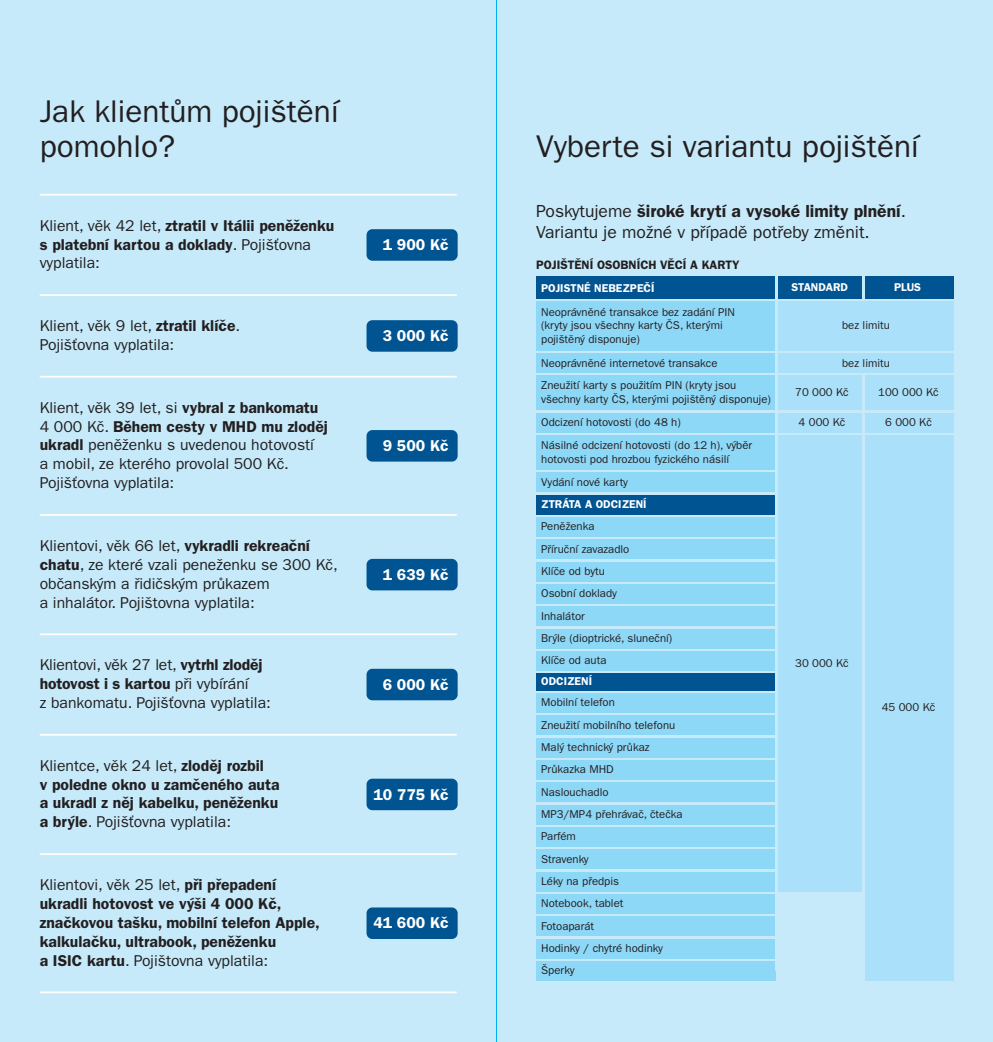
<style>
.page{position:relative;width:993px;height:1042px;background:#fff}
.page>*{position:absolute;margin:0;border:0;box-sizing:border-box;transform-origin:0 0}
.t1{font:31.5px/35px "ITC Franklin Gothic Std";color:#231f20}
.t2{font:17.5px/21px "ITC Franklin Gothic Std";color:#231f20}
.t3{font:15.75px/18.9px "ITC Franklin Gothic Std";color:#231f20}
.t4{font:600 15.75px/18.9px "ITC Franklin Gothic Std";color:#231f20}
.t5{font:600 15.75px "ITC Franklin Gothic Std";color:#fff}
.t6{font:600 12.25px "ITC Franklin Gothic Std";color:#231f20}
.t7{font:11.38px/22.4px "ITC Franklin Gothic Std";color:#231f20}
.t8{font:600 11.38px "ITC Franklin Gothic Std";color:#fff}
.s1{font-weight:400}
.s2{font-weight:600}
</style>
<div class="page">
<div style="left:0;top:0;width:992px;height:1042px;background:#c6eafa"></div>
<hr style="left:496px;top:0;width:1px;height:1042px;background:#00aeef">
<div style="left:777px;top:435px;width:175px;height:456px;background:#aae0f9"></div>
<div style="left:864px;top:467px;width:88px;height:514px;background:#aae0f9"></div>
<div style="left:536px;top:276px;width:416px;height:23px;background:#005492"></div>
<div style="left:536px;top:376px;width:416px;height:34px;background:#aae0f9"></div>
<div style="left:536px;top:376px;width:239px;height:34px;background:#8dd7f7"></div>
<div style="left:536px;top:435px;width:239px;height:35px;background:#8dd7f7"></div>
<div style="left:536px;top:472px;width:239px;height:20px;background:#8dd7f7"></div>
<div style="left:536px;top:495px;width:239px;height:19px;background:#005492"></div>
<div style="left:536px;top:517px;width:239px;height:20px;background:#8dd7f7"></div>
<div style="left:536px;top:673px;width:239px;height:18px;background:#005492"></div>
<div style="left:536px;top:693px;width:239px;height:20px;background:#8dd7f7"></div>
<div style="left:536px;top:539px;width:239px;height:20px;background:#8dd7f7"></div>
<div style="left:536px;top:562px;width:239px;height:19px;background:#8dd7f7"></div>
<div style="left:536px;top:584px;width:239px;height:20px;background:#8dd7f7"></div>
<div style="left:536px;top:606px;width:239px;height:20px;background:#8dd7f7"></div>
<div style="left:536px;top:629px;width:239px;height:19px;background:#8dd7f7"></div>
<div style="left:536px;top:651px;width:239px;height:20px;background:#8dd7f7"></div>
<div style="left:536px;top:715px;width:239px;height:20px;background:#8dd7f7"></div>
<div style="left:536px;top:738px;width:239px;height:19px;background:#8dd7f7"></div>
<div style="left:536px;top:760px;width:239px;height:20px;background:#8dd7f7"></div>
<div style="left:536px;top:782px;width:239px;height:20px;background:#8dd7f7"></div>
<div style="left:536px;top:805px;width:239px;height:19px;background:#8dd7f7"></div>
<div style="left:536px;top:827px;width:239px;height:20px;background:#8dd7f7"></div>
<div style="left:536px;top:849px;width:239px;height:20px;background:#8dd7f7"></div>
<div style="left:536px;top:872px;width:239px;height:19px;background:#8dd7f7"></div>
<div style="left:536px;top:894px;width:239px;height:20px;background:#8dd7f7"></div>
<div style="left:536px;top:916px;width:239px;height:20px;background:#8dd7f7"></div>
<div style="left:536px;top:939px;width:239px;height:19px;background:#8dd7f7"></div>
<div style="left:536px;top:961px;width:239px;height:20px;background:#8dd7f7"></div>
<div style="left:536px;top:413px;width:416px;height:20px;background:#aae0f9"></div>
<div style="left:536px;top:413px;width:239px;height:20px;background:#8dd7f7"></div>
<hr style="left:862px;top:275px;width:2px;height:695px;background:#c6eafa">
<div style="left:536px;top:301px;width:416px;height:50px;background:#aae0f9"></div>
<div style="left:536px;top:301px;width:239px;height:50px;background:#8dd7f7"></div>
<div style="left:536px;top:353px;width:416px;height:20px;background:#aae0f9"></div>
<div style="left:536px;top:353px;width:239px;height:20px;background:#8dd7f7"></div>
<div style="left:367px;top:230px;width:89px;height:30px;background:#005492;border-radius:5px"></div>
<div style="left:366px;top:229px;width:91px;height:32px;border:2px solid #005492;border-radius:5px"></div>
<div style="left:367px;top:669px;width:89px;height:30px;background:#005492;border-radius:5px"></div>
<div style="left:366px;top:669px;width:91px;height:31px;border:2px solid #005492;border-radius:5px"></div>
<div style="left:367px;top:321px;width:89px;height:30px;background:#005492;border-radius:5px"></div>
<div style="left:366px;top:320px;width:91px;height:32px;border:2px solid #005492;border-radius:5px"></div>
<div style="left:367px;top:431px;width:89px;height:30px;background:#005492;border-radius:5px"></div>
<div style="left:366px;top:430px;width:91px;height:31px;border:2px solid #005492;border-radius:5px"></div>
<div style="left:367px;top:560px;width:89px;height:29px;background:#005492;border-radius:5px"></div>
<div style="left:366px;top:559px;width:91px;height:31px;border:2px solid #005492;border-radius:5px"></div>
<div style="left:367px;top:908px;width:89px;height:30px;background:#005492;border-radius:5px"></div>
<div style="left:366px;top:907px;width:91px;height:32px;border:2px solid #005492;border-radius:5px"></div>
<div style="left:367px;top:779px;width:89px;height:30px;background:#005492;border-radius:5px"></div>
<div style="left:366px;top:778px;width:91px;height:32px;border:2px solid #005492;border-radius:5px"></div>
<hr style="left:40px;top:294px;width:416px;height:2px;background:#fff">
<hr style="left:40px;top:194px;width:416px;height:2px;background:#fff">
<hr style="left:40px;top:376px;width:416px;height:2px;background:#fff">
<hr style="left:40px;top:514px;width:416px;height:2px;background:#fff">
<hr style="left:40px;top:633px;width:416px;height:2px;background:#fff">
<hr style="left:40px;top:734px;width:416px;height:1px;background:#fff">
<hr style="left:40px;top:853px;width:416px;height:2px;background:#fff">
<hr style="left:40px;top:991px;width:416px;height:2px;background:#fff">
<hr style="left:775px;top:275px;width:2px;height:695px;background:#c6eafa">
<h1 class="t1" style="left:40px;top:94px;width:300px">Jak klientům pojištění pomohlo?</h1>
<h3 class="t4" style="left:40px;top:215px;width:296px"><span class="s1">Klient, věk 42 let,</span> ztratil v Itálii peněženku s platební kartou a doklady<span class="s1">. Pojišťovna vyplatila:</span></h3>
<h3 class="t3" style="left:40px;top:316px;width:202px">Klient, věk 9 let, <span class="s2">ztratil klíče</span>.<br>Pojišťovna vyplatila:</h3>
<h3 class="t3" style="left:40px;top:398px;width:290px">Klient, věk 39 let, si <span class="s2">vybral z bankomatu </span>4 000 Kč. <span class="s2">Během cesty v MHD mu zloděj ukradl</span> peněženku s uvedenou hotovostí<br>a mobil, ze kterého provolal 500 Kč.<br>Pojišťovna vyplatila:</h3>
<h3 class="t3" style="left:40px;top:536px;width:299px">Klientovi, věk 66 let, <span class="s2">vykradli rekreační chatu</span>, ze které vzali peneženku se 300 Kč, občanským a řidičským průkazem<br>a inhalátor. Pojištovna vyplatila:</h3>
<h3 class="t3" style="left:40px;top:655px;width:233px">Klientovi, věk 27 let, <span class="s2">vytrhl zloděj hotovost i s kartou</span> při vybírání<br>z bankomatu. Pojišťovna vyplatila:</h3>
<h3 class="t4" style="left:40px;top:755px;width:241px"><span class="s1">Klientce, věk 24 let,</span> zloděj rozbil<br>v poledne okno u zamčeného auta a ukradl z něj kabelku, peněženku a brýle<span class="s1">. Pojišťovna vyplatila:</span></h3>
<h3 class="t4" style="left:40px;top:875px;width:281px"><span class="s1">Klientovi, věk 25 let,</span> při přepadení ukradli hotovost ve výši 4 000 Kč, značkovou tašku, mobilní telefon Apple, kalkulačku, ultrabook, peněženku<br>a ISIC kartu<span class="s1">. Pojištovna vyplatila:</span></h3>
<h3 class="t5" style="left:382px;top:235px;width:67px">1 900 Kč</h3>
<h3 class="t5" style="left:382px;top:326px;width:67px">3 000 Kč</h3>
<h3 class="t5" style="left:382px;top:436px;width:67px">9 500 Kč</h3>
<h3 class="t5" style="left:382px;top:564px;width:67px">1 639 Kč</h3>
<h3 class="t5" style="left:382px;top:674px;width:67px">6 000 Kč</h3>
<h3 class="t5" style="left:373px;top:784px;width:77px">10 775 Kč</h3>
<h3 class="t5" style="left:373px;top:913px;width:77px">41 600 Kč</h3>
<h1 class="t1" style="left:536px;top:129px;width:384px">Vyberte si variantu pojištění</h1>
<h2 class="t2" style="left:536px;top:200px;width:371px">Poskytujeme <span class="s2">široké krytí a vysoké limity plnění</span>.<br>Variantu je možné v případě potřeby změnit.</h2>
<p class="t6" style="left:536px;top:257px;width:205px">POJIŠTĚNÍ OSOBNÍCH VĚCÍ A KARTY</p>
<p class="t8" style="left:541px;top:280px;width:115px">POJISTNÉ NEBEZPEČÍ</p>
<p class="t8" style="left:893px;top:280px;width:29px">PLUS</p>
<p class="t8" style="left:791px;top:280px;width:58px">STANDARD</p>
<p class="t7" style="left:541px;top:305px;width:195px;line-height:13.7px">Neoprávněné transakce bez zadání PIN (kryty jsou všechny karty ČS, kterými pojištěný disponuje)</p>
<p class="t7" style="left:841px;top:314px;width:49px">bez limitu</p>
<p class="t7" style="left:541px;top:351px;width:178px">Neoprávněné internetové transakce</p>
<p class="t7" style="left:841px;top:351px;width:49px">bez limitu</p>
<p class="t7" style="left:541px;top:379px;width:231px;line-height:13.7px">Zneužití karty s použitím PIN (kryty jsou všechny karty ČS, kterými pojištěný disponuje)</p>
<p class="t7" style="left:541px;top:438px;width:212px;line-height:13.7px">Násilné odcizení hotovosti (do 12 h), výběr hotovosti pod hrozbou fyzického násilí</p>
<p class="t7" style="left:541px;top:470px;width:88px">Vydání nové karty</p>
<p class="t8" style="left:541px;top:497px;width:107px">ZTRÁTA A ODCIZENÍ</p>
<p class="t7" style="left:541px;top:515px;width:133px">Peněženka<br>Příruční zavazadlo<br>Klíče od bytu<br>Osobní doklady<br>Inhalátor<br>Brýle (dioptrické, sluneční)<br>Klíče od auta</p>
<p class="t8" style="left:541px;top:674px;width:52px">ODCIZENÍ</p>
<p class="t7" style="left:541px;top:691px;width:143px">Mobilní telefon<br>Zneužití mobilního telefonu<br>Malý technický průkaz<br>Průkazka MHD<br>Naslouchadlo<br>MP3/MP4 přehrávač, čtečka<br>Parfém<br>Stravenky<br>Léky na předpis<br>Notebook, tablet<br>Fotoaparát<br>Hodinky / chytré hodinky<br>Šperky</p>
<p class="t7" style="left:794px;top:381px;width:55px">70 000 Kč</p>
<p class="t7" style="left:878px;top:381px;width:62px">100 000 Kč</p>
<p class="t7" style="left:541px;top:411px;width:141px">Odcizení hotovosti (do 48 h)</p>
<p class="t7" style="left:798px;top:411px;width:48px">4 000 Kč</p>
<p class="t7" style="left:884px;top:411px;width:48px">6 000 Kč</p>
<p class="t7" style="left:794px;top:651px;width:55px">30 000 Kč</p>
<p class="t7" style="left:881px;top:696px;width:55px">45 000 Kč</p>
</div>
